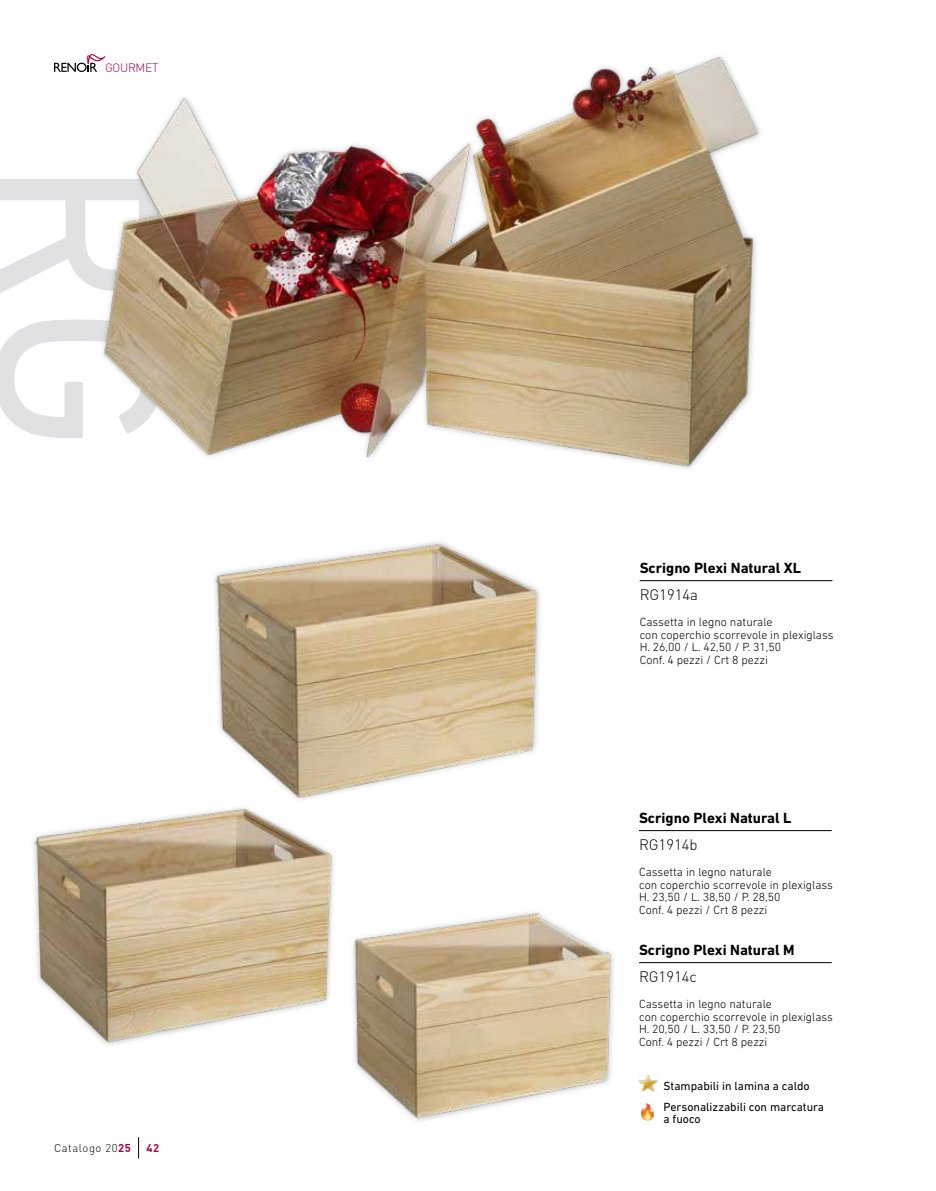
<style>
.page{position:relative;width:936px;height:1191px;background:#fff}
.page>*{position:absolute;margin:0;border:0;box-sizing:border-box;transform-origin:0 0}
.t1{font:237.6px "DIN Next LT Pro";color:#e0e1e2}
.t2{font:700 15px "DIN Next LT Pro";color:#000}
.t3{font:300 15px "DIN Pro";color:#000}
.t4{font:300 12px/12.8px "DIN Next LT Pro";color:#000}
.t5{font:12px/12px "DIN Next LT Pro";color:#000}
.t6{font:300 12px "DIN Pro";letter-spacing:-.025em;color:#a70049}
.t7{font:300 11.25px "DIN Pro";letter-spacing:.05em;color:#000}
.t8{font:700 11.25px "DIN Pro";color:#a70049}
.s1{font-weight:700;color:#a70049}
</style>
<div class="page">
<svg style="left:54px;top:62px;width:28px;height:10px"></svg>
<svg style="left:138px;top:1137px;width:1px;height:21px"></svg>
<img style="left:214px;top:542px;width:326px;height:245px">
<img style="left:33px;top:727px;width:333px;height:318px">
<img style="left:295px;top:812px;width:373px;height:309px">
<img style="left:82px;top:54px;width:678px;height:415px">
<hr style="left:639px;top:830px;width:192px;height:1px;background:#000">
<hr style="left:639px;top:962px;width:192px;height:1px;background:#000">
<hr style="left:639px;top:580px;width:193px;height:1px;background:#000">
<img style="left:640px;top:1104px;width:15px;height:17px">
<img style="left:639px;top:1074px;width:18px;height:18px">
<p class="t6" style="left:105px;top:59px;width:55px">GOURMET</p>
<h1 class="t1" style="left:215px;top:159px;width:295px;rotate:90deg">RG</h1>
<p class="t7" style="left:54px;top:1140px;width:78px">Catalogo 20<span class="s1">25</span></p>
<p class="t8" style="left:146px;top:1140px;width:14px">42</p>
<p class="t2" style="left:639px;top:559px;width:163px">Scrigno Plexi Natural XL</p>
<p class="t3" style="left:639px;top:585px;width:60px">RG1914a</p>
<p class="t4" style="left:639px;top:615px;width:195px">Cassetta in legno naturale<br>con coperchio scorrevole in plexiglass<br>H. 26,00 / L. 42,50 / P. 31,50<br>Conf. 4 pezzi / Crt 8 pezzi</p>
<p class="t2" style="left:639px;top:808px;width:154px">Scrigno Plexi Natural L</p>
<p class="t3" style="left:639px;top:834px;width:60px">RG1914b</p>
<p class="t4" style="left:639px;top:865px;width:195px">Cassetta in legno naturale<br>con coperchio scorrevole in plexiglass<br>H. 23,50 / L. 38,50 / P. 28,50<br>Conf. 4 pezzi / Crt 8 pezzi</p>
<p class="t2" style="left:639px;top:940px;width:157px">Scrigno Plexi Natural M</p>
<p class="t3" style="left:639px;top:966px;width:59px">RG1914c</p>
<p class="t4" style="left:639px;top:997px;width:195px">Cassetta in legno naturale<br>con coperchio scorrevole in plexiglass<br>H. 20,50 / L. 33,50 / P. 23,50<br>Conf. 4 pezzi / Crt 8 pezzi</p>
<p class="t5" style="left:663px;top:1079px;width:148px">Stampabili in lamina a caldo</p>
<p class="t5" style="left:663px;top:1100px;width:162px">Personalizzabili con marcatura a fuoco</p>
</div>
